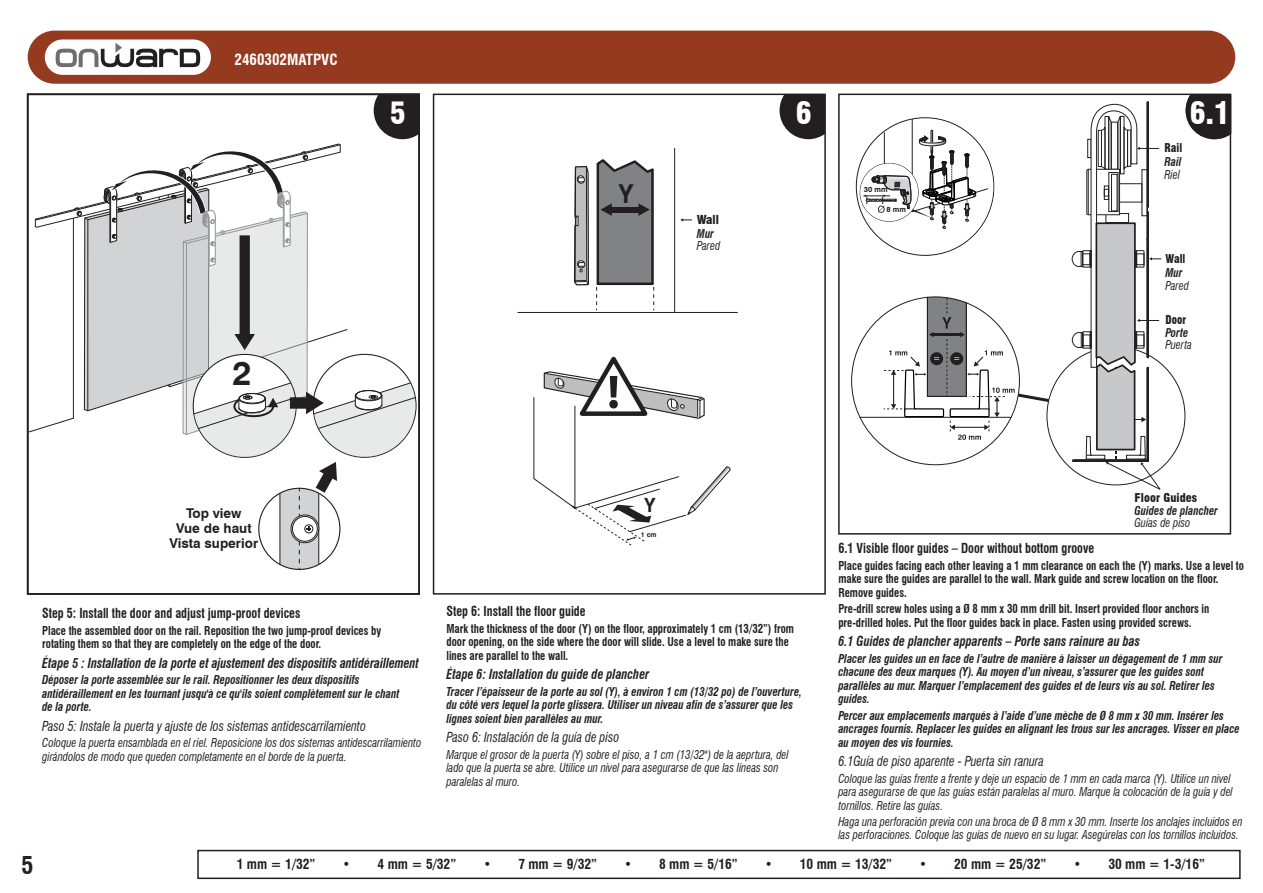
<style>
.page{position:relative;width:1263px;height:893px;background:#fff}
.page>*{position:absolute;margin:0;border:0;box-sizing:border-box;transform-origin:0 0}
.t1{font:700 33.75px "Swiss 721 BT";color:#231f20}
.t2{font:900 condensed 30px "Swiss 721 BT";color:#fff}
.t3{font:700 condensed 24px "Swiss 721 BT";color:#231f20}
.t4{font:700 condensed 15px "Swiss 721 BT";color:#fff}
.t5{font:italic 700 condensed 13.5px "Swiss 721 BT";color:#231f20;scale:.9 1}
.t6{font:italic condensed 13.5px "Swiss 721 BT";color:#231f20;scale:.9 1}
.t7{font:700 condensed 13.5px "Swiss 721 BT";color:#231f20;scale:.9 1}
.t8{font:700 condensed 13.5px "Swiss 721 BT";color:#231f20}
.t9{font:700 13.5px/15px "Swiss 721 BT";color:#231f20;text-align:center}
.t10{font:900 condensed 12.15px "Swiss 721 BT";color:#231f20}
.t11{font:italic 700 condensed 12px/13.5px "Swiss 721 BT";color:#231f20;scale:.9 1}
.t12{font:italic condensed 12px/13.5px "Swiss 721 BT";color:#231f20;scale:.9 1}
.t13{font:700 condensed 12px/13.5px "Swiss 721 BT";color:#231f20;scale:.9 1}
.t14{font:italic 700 condensed 11.85px "Swiss 721 BT";color:#231f20;scale:.9 1}
.t15{font:italic condensed 11.85px "Swiss 721 BT";color:#231f20;scale:.9 1}
.t16{font:900 condensed 11.85px "Swiss 721 BT";letter-spacing:.005em;color:#231f20;scale:.9 1}
.t17{font:900 condensed 11.85px "Swiss 721 BT";letter-spacing:.005em;color:#231f20}
.t18{font:700 7.5px "Swiss 721 BT";color:#231f20}
.t19{font:700 6.9px "Swiss 721 BT";color:#231f20}
</style>
<div class="page">
<svg style="left:30px;top:97px;width:387px;height:472px"></svg>
<div style="left:27px;top:94px;width:393px;height:501px;border:2px solid #231f20"></div>
<div style="left:197px;top:850px;width:1044px;height:29px;border:2px solid #231f20"></div>
<svg style="left:680px;top:218px;width:12px;height:4px"></svg>
<hr style="left:674px;top:148px;width:1px;height:165px;background:#231f20">
<hr style="left:517px;top:312px;width:221px;height:1px;background:#231f20">
<svg style="left:574px;top:166px;width:15px;height:120px;background:#929293"></svg>
<svg style="left:779px;top:97px;width:44px;height:42px;background:#3e3a3b"></svg>
<div style="left:433px;top:94px;width:393px;height:501px;border:2px solid #231f20"></div>
<div style="left:838px;top:94px;width:393px;height:441px;border:2px solid #231f20"></div>
<svg style="left:1186px;top:94px;width:45px;height:45px;background:#373435"></svg>
<svg style="left:856px;top:117px;width:138px;height:138px"></svg>
<svg style="left:851px;top:296px;width:201px;height:170px"></svg>
<svg style="left:1071px;top:93px;width:90px;height:397px"></svg>
<div style="left:28px;top:31px;width:1207px;height:53px;background:#95391f;border-radius:27px"></div>
<div style="left:45px;top:39px;width:166px;height:36px;background:#fff;border-radius:18px"></div>
<svg style="left:56px;top:43px;width:144px;height:24px"></svg>
<svg style="left:596px;top:159px;width:58px;height:151px"></svg>
<svg style="left:533px;top:356px;width:198px;height:190px"></svg>
<p class="t4" style="left:235px;top:51px;width:105px">2460302MATPVC</p>
<h2 class="t2" style="left:390px;top:96px;width:18px">5</h2>
<h1 class="t1" style="left:232px;top:352px;width:21px">2</h1>
<p class="t10" style="left:697px;top:212px;width:24px">Wall</p>
<p class="t14" style="left:697px;top:226px;width:21px">Mur</p>
<p class="t15" style="left:697px;top:239px;width:28px">Pared</p>
<h2 class="t2" style="left:796px;top:96px;width:18px">6</h2>
<p class="t18" style="left:864px;top:185px;width:25px">30 mm</p>
<p class="t18" style="left:886px;top:205px;width:21px">8 mm</p>
<p class="t16" style="left:1164px;top:141px;width:21px">Rail</p>
<p class="t14" style="left:1164px;top:155px;width:20px">Rail</p>
<p class="t15" style="left:1164px;top:168px;width:18px">Riel</p>
<h2 class="t2" style="left:1190px;top:96px;width:42px">6.1</h2>
<p class="t16" style="left:1165px;top:252px;width:24px">Wall</p>
<p class="t14" style="left:1165px;top:266px;width:21px">Mur</p>
<p class="t15" style="left:1165px;top:279px;width:28px">Pared</p>
<p class="t16" style="left:1165px;top:312px;width:25px">Door</p>
<p class="t14" style="left:1165px;top:325px;width:27px">Porte</p>
<p class="t15" style="left:1165px;top:338px;width:31px">Puerta</p>
<p class="t9" style="left:169px;top:505px;width:90px">Top view<br>Vue de haut<br>Vista superior</p>
<p class="t7" style="left:42px;top:605px;width:288px">Step 5: Install the door and adjust jump-proof devices</p>
<p class="t13" style="left:42px;top:623px;width:378px">Place the assembled door on the rail. Reposition the two jump-proof devices by rotating them so that they are completely on the edge of the door.</p>
<p class="t5" style="left:42px;top:654px;width:420px">Étape 5 : Installation de la porte et ajustement des dispositifs antidéraillement</p>
<p class="t11" style="left:42px;top:673px;width:398px">Déposer la porte assemblée sur le rail. Repositionner les deux dispositifs antidéraillement en les tournant jusqu'à ce qu'ils soient complètement sur le chant de la porte.</p>
<p class="t6" style="left:42px;top:717px;width:361px">Paso 5: Instale la puerta y ajuste de los sistemas antidescarrilamiento</p>
<p class="t12" style="left:42px;top:736px;width:423px">Coloque la puerta ensamblada en el riel. Reposicione los dos sistemas antidescarrilamiento girándolos de modo que queden completamente en el borde de la puerta.</p>
<p class="t19" style="left:641px;top:531px;width:17px">1 cm</p>
<p class="t7" style="left:446px;top:603px;width:156px">Step 6: Install the floor guide</p>
<p class="t13" style="left:446px;top:622px;width:388px">Mark the thickness of the door (Y) on the floor, approximately 1 cm (13/32”) from door opening, on the side where the door will slide. Use a level to make sure the lines are parallel to the wall.</p>
<p class="t5" style="left:446px;top:666px;width:227px">Étape 6: Installation du guide de plancher</p>
<p class="t11" style="left:446px;top:685px;width:396px">Tracer l’épaisseur de la porte au sol (Y), à environ 1 cm (13/32 po) de l’ouverture, du côté vers lequel la porte glissera. Utiliser un niveau afin de s’assurer que les lignes soient bien parallèles au mur.</p>
<p class="t6" style="left:446px;top:729px;width:194px">Paso 6: Instalación de la guía de piso</p>
<p class="t12" style="left:446px;top:748px;width:382px">Marque el grosor de la puerta (Y) sobre el piso, a 1 cm (13/32") de la aeprtura, del lado que la puerta se abre. Utilice un nivel para asegurarse de que las líneas son paralelas al muro.</p>
<p class="t17" style="left:1135px;top:490px;width:64px">Floor Guides</p>
<p class="t14" style="left:1135px;top:503px;width:94px">Guides de plancher</p>
<p class="t15" style="left:1135px;top:516px;width:64px">Guías de piso</p>
<p class="t7" style="left:838px;top:540px;width:286px">6.1 Visible floor guides – Door without bottom groove</p>
<p class="t13" style="left:838px;top:559px;width:452px">Place guides facing each other leaving a 1 mm clearance on each the (Y) marks. Use a level to make sure the guides are parallel to the wall. Mark guide and screw location on the floor.<br>Remove guides.</p>
<p class="t13" style="left:838px;top:602px;width:414px">Pre-drill screw holes using a Ø 8 mm x 30 mm drill bit. Insert provided floor anchors in pre-drilled holes. Put the floor guides back in place. Fasten using provided screws.</p>
<p class="t5" style="left:838px;top:633px;width:337px">6.1 Guides de plancher apparents – Porte sans rainure au bas</p>
<p class="t11" style="left:838px;top:652px;width:428px">Placer les guides un en face de l’autre de manière à laisser un dégagement de 1 mm sur chacune des deux marques (Y). Au moyen d’un niveau, s’assurer que les guides sont parallèles au mur. Marquer l’emplacement des guides et de leurs vis au sol. Retirer les guides.</p>
<p class="t11" style="left:838px;top:708px;width:448px">Percer aux emplacements marqués à l’aide d’une mèche de Ø 8 mm x 30 mm. Insérer les ancrages fournis. Replacer les guides en alignant les trous sur les ancrages. Visser en place au moyen des vis fournies.</p>
<p class="t6" style="left:838px;top:753px;width:230px">6.1Guía de piso aparente - Puerta sin ranura</p>
<p class="t12" style="left:838px;top:771px;width:440px">Coloque las guías frente a frente y deje un espacio de 1 mm en cada marca (Y). Utilice un nivel para asegurarse de que las guías están paralelas al muro. Marque la colocación de la guía y del tornillos. Retire las guías.</p>
<p class="t12" style="left:838px;top:815px;width:451px">Haga una perforación previa con una broca de Ø 8 mm x 30 mm. Inserte los anclajes incluidos en las perforaciones. Coloque las guías de nuevo en su lugar. Asegúrelas con los tornillos incluidos.</p>
<h3 class="t3" style="left:22px;top:850px;width:14px">5</h3>
<p class="t8" style="left:237px;top:856px;width:80px">1 mm = 1/32”</p>
<p class="t8" style="left:343px;top:856px;width:115px">• 4 mm = 5/32”</p>
<p class="t8" style="left:483px;top:856px;width:115px">• 7 mm = 9/32”</p>
<p class="t8" style="left:624px;top:856px;width:115px">• 8 mm = 5/16”</p>
<p class="t8" style="left:765px;top:856px;width:129px">• 10 mm = 13/32”</p>
<p class="t8" style="left:919px;top:856px;width:129px">• 20 mm = 25/32”</p>
<p class="t8" style="left:1073px;top:856px;width:133px">• 30 mm = 1-3/16”</p>
</div>
